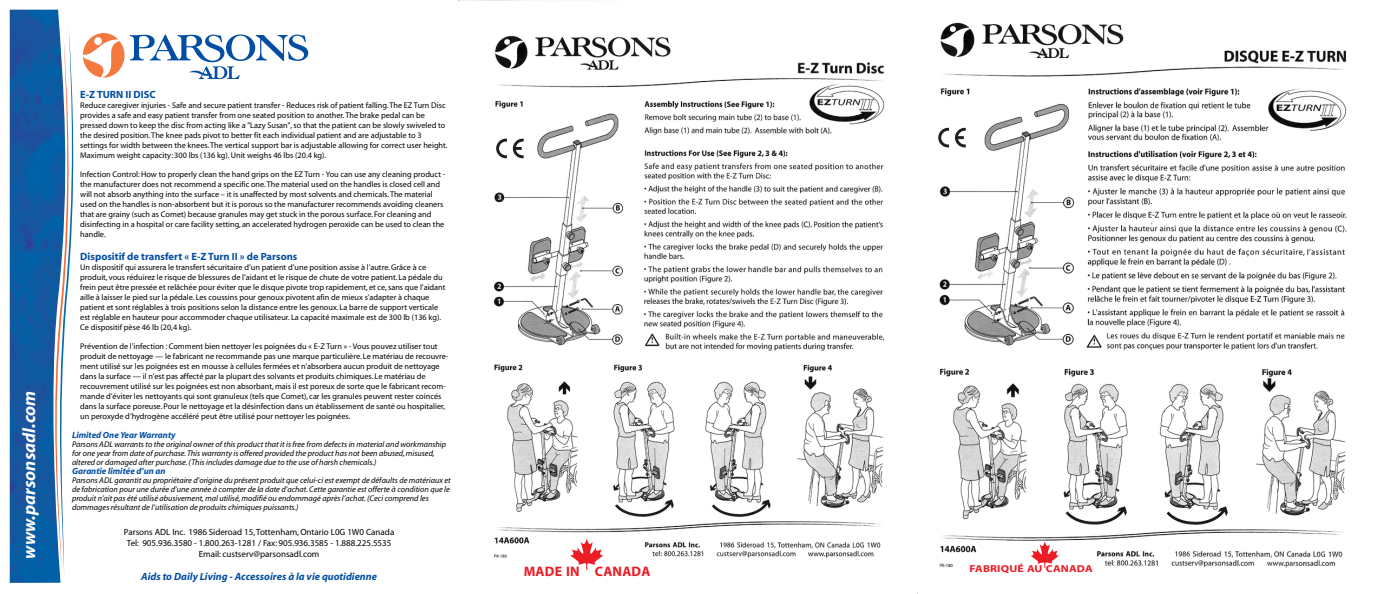
<style>
.page{position:relative;width:1377px;height:594px;background:#fff}
.page>*{position:absolute;margin:0;border:0;box-sizing:border-box;transform-origin:0 0}
.t1{font:italic 700 18px "Myriad";color:#fff}
.t2{font:700 13.8px "Myriad";letter-spacing:.015em;color:#ec1c24}
.t3{font:700 10.5px "Myriad";color:#034ea2}
.t4{font:italic 700 10.5px "Myriad";color:#034ea2}
.t5{font:700 10.05px "Myriad";letter-spacing:.015em;color:#ec1c24;scale:1.16 1}
.t6{font:9px/10.8px "Myriad";color:#000;text-align:center}
.t7{font:italic 700 9px "Myriad";color:#034ea2}
.t8{font:8.25px/9.9px "Myriad";color:#000}
.t9{font:italic 8.25px/9px "Myriad";color:#000}
</style>
<div class="page">
<img style="left:10px;top:10px;width:51px;height:573px">
<svg style="left:50px;top:26px;width:24px;height:551px"></svg>
<svg style="left:83px;top:33px;width:41px;height:45px"></svg>
<svg style="left:130px;top:34px;width:178px;height:45px"></svg>
<img style="left:458px;top:0;width:427px;height:558px">
<img style="left:939px;top:22px;width:408px;height:546px">
<svg style="left:570px;top:539px;width:34px;height:31px"></svg>
<svg style="left:1031px;top:541px;width:28px;height:27px"></svg>
<svg style="left:496px;top:139px;width:11px;height:19px"></svg>
<svg style="left:513px;top:139px;width:11px;height:19px"></svg>
<svg style="left:938px;top:128px;width:11px;height:19px"></svg>
<svg style="left:955px;top:128px;width:11px;height:19px"></svg>
<div style="left:703px;top:541px;width:16px;height:8px;background:#fff"></div>
<div style="left:1158px;top:549px;width:16px;height:9px;background:#fff"></div>
<h1 class="t1" style="left:20px;top:559px;width:169px;rotate:-90deg">www.parsonsadl.com</h1>
<p class="t3" style="left:80px;top:89px;width:77px">E-Z TURN II DISC</p>
<p class="t8" style="left:80px;top:101px;width:369px">Reduce caregiver injuries - Safe and secure patient transfer - Reduces risk of patient falling. The EZ Turn Disc provides a safe and easy patient transfer from one seated position to another. The brake pedal can be pressed down to keep the disc from acting like a "Lazy Susan", so that the patient can be slowly swiveled to the desired position. The knee pads pivot to better fit each individual patient and are adjustable to 3 settings for width between the knees. The vertical support bar is adjustable allowing for correct user height.<br>Maximum weight capacity: 300 lbs (136 kg). Unit weighs 46 lbs (20.4 kg).</p>
<p class="t8" style="left:80px;top:170px;width:367px">Infection Control: How to properly clean the hand grips on the EZ Turn - You can use any cleaning product - the manufacturer does not recommend a specific one. The material used on the handles is closed cell and will not absorb anything into the surface – it is unaffected by most solvents and chemicals. The material used on the handles is non-absorbent but it is porous so the manufacturer recommends avoiding cleaners that are grainy (such as Comet) because granules may get stuck in the porous surface. For cleaning and disinfecting in a hospital or care facility setting, an accelerated hydrogen peroxide can be used to clean the handle.</p>
<p class="t3" style="left:80px;top:251px;width:219px">Dispositif de transfert « E-Z Turn II » de Parsons</p>
<p class="t8" style="left:80px;top:263px;width:367px">Un dispositif qui assurera le transfert sécuritaire d’un patient d’une position assise à l’autre. Grâce à ce produit, vous réduirez le risque de blessures de l’aidant et le risque de chute de votre patient. La pédale du frein peut être pressée et relâchée pour éviter que le disque pivote trop rapidement, et ce, sans que l’aidant aille à laisser le pied sur la pédale. Les coussins pour genoux pivotent afin de mieux s’adapter à chaque patient et sont réglables à trois positions selon la distance entre les genoux. La barre de support verticale est réglable en hauteur pour accommoder chaque utilisateur. La capacité maximale est de 300 lb (136 kg).<br>Ce dispositif pèse 46 lb (20,4 kg).</p>
<p class="t8" style="left:80px;top:342px;width:370px">Prévention de l’infection : Comment bien nettoyer les poignées du « E-Z Turn » - Vous pouvez utiliser tout produit de nettoyage — le fabricant ne recommande pas une marque particulière. Le matériau de recouvre&shy;ment utilisé sur les poignées est en mousse à cellules fermées et n’absorbera aucun produit de nettoyage dans la surface — il n’est pas affecté par la plupart des solvants et produits chimiques. Le matériau de recouvrement utilisé sur les poignées est non absorbant, mais il est poreux de sorte que le fabricant recom&shy;mande d’éviter les nettoyants qui sont granuleux (tels que Comet), car les granules peuvent rester coincés dans la surface poreuse. Pour le nettoyage et la désinfection dans un établissement de santé ou hospitalier, un peroxyde d’hydrogène accéléré peut être utilisé pour nettoyer les poignées.</p>
<p class="t7" style="left:72px;top:431px;width:105px">Limited One Year Warranty</p>
<p class="t9" style="left:72px;top:440px;width:376px">Parsons ADL warrants to the original owner of this product that it is free from defects in material and workmanship for one year from date of purchase. This warranty is offered provided the product has not been abused, misused, altered or damaged after purchase. (This includes damage due to the use of harsh chemicals.)</p>
<p class="t7" style="left:72px;top:467px;width:95px">Garantie limitée d’un an</p>
<p class="t9" style="left:72px;top:476px;width:380px">Parsons ADL garantit au propriétaire d’origine du présent produit que celui-ci est exempt de défaults de matériaux et de fabrication pour une durée d’une année à compter de la date d’achat. Cette garantie est offerte à condition que le produit n’ait pas été utilisé abusivement, mal utilisé, modifié ou endommagé après l’achat. (Ceci comprend les dommages résultant de l’utilisation de produits chimiques puissants.)</p>
<p class="t6" style="left:124px;top:527px;width:272px">Parsons ADL Inc. 1986 Sideroad 15, Tottenham, Ontario L0G 1W0 Canada<br>Tel: 905.936.3580 - 1.800.263-1281 / Fax: 905.936.3585 - 1.888.225.5535<br>Email: custserv@parsonsadl.com</p>
<p class="t4" style="left:141px;top:571px;width:237px">Aids to Daily Living - Accessoires à la vie quotidienne</p>
<h2 class="t2" style="left:524px;top:564px;width:128px">MADE IN CANADA</h2>
<p class="t5" style="left:970px;top:563px;width:108px">FABRIQUÉ AU CANADA</p>
</div>
